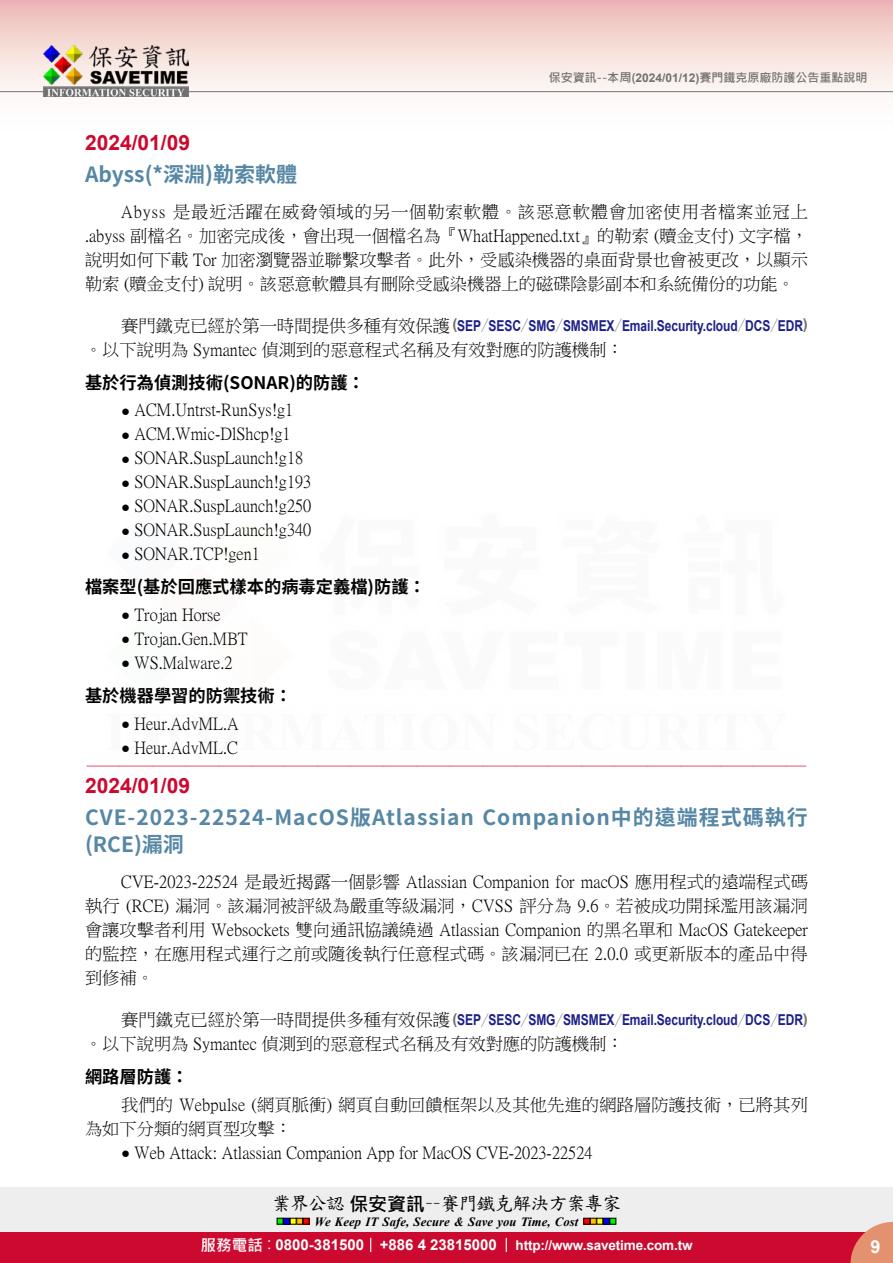
<style>
.page{position:relative;width:893px;height:1263px;background:#fff}
.page>*{position:absolute;margin:0;border:0;box-sizing:border-box;transform-origin:0 0}
.t1{font:700 21px/27px "Source Han Sans TW";letter-spacing:.05em;color:#5687a5}
.t2{font:700 21px "Arial";color:#cc0a2f}
.t3{font:700 21px "Source Han Sans TW";color:#5687a5}
.t4{font:18.9px "DF Kai Shu SB Estd BF";letter-spacing:-.05em;color:#000}
.t5{font:700 18px "Arial";color:#fff}
.t6{font:17.25px/24px "P Ming Li U";color:#000;text-align:justify}
.t7{font:700 17.25px "Source Han Sans TW";color:#000}
.t8{font:16.5px "DF Kai Shu SB Estd BF";color:#cc0a2f}
.t9{font:700 15px "Arial";letter-spacing:-.005em;color:#1d2088;scale:.8 1}
.t10{font:700 13.5px "Arial";letter-spacing:-.01em;color:#fff}
.t11{font:italic 700 12.6px "Times New Roman";letter-spacing:.005em;color:#000}
.t12{font:700 12px "Microsoft Jheng Hei";color:#727171}
.s1{font-family:"Arial"}
.s2{font-family:"P Ming Li U";font-weight:400;font-size:17.25px;color:#000}
.s3{color:#727171}
.s4{font-family:"Source Han Sans TW";font-weight:800;color:#727171}
.s5{font-family:"Arial";font-size:15px}
.s6{font-family:"Microsoft Jheng Hei";font-weight:700}
.s7{font-family:"Microsoft Jheng Hei";font-size:15.6px}
.s8{font-family:"Microsoft Jheng Hei";font-weight:400;font-size:15.6px}
.s9{font-size:15px}
</style>
<div class="page">
<div style="left:0;top:1187px;width:893px;height:49px;background:#eee"></div>
<svg style="left:277px;top:1218px;width:32px;height:6px"></svg>
<svg style="left:584px;top:1218px;width:32px;height:6px"></svg>
<div style="left:0;top:1232px;width:893px;height:31px;background:#cc0a2f"></div>
<svg style="left:850px;top:1222px;width:43px;height:41px"></svg>
<svg style="left:370px;top:1238px;width:1px;height:14px"></svg>
<svg style="left:506px;top:1238px;width:1px;height:14px"></svg>
<div style="left:0;top:0;width:893px;height:141px;background:linear-gradient(to bottom,#efc0bb,#fff)"></div>
<hr style="left:0;top:91px;width:893px;height:1px;background:#727171">
<img style="left:44px;top:46px;width:145px;height:51px">
<p class="t12" style="left:549px;top:70px;width:320px">保安資訊--本周(<span class="s1">2024/01/12)</span>賽門鐵克原廠防護公告重點說明</p>
<p class="t2" style="left:85px;top:128px;width:107px">2024/01/09</p>
<p class="t3" style="left:85px;top:162px;width:214px">Abyss(*深淵)勒索軟體</p>
<p class="t6" style="left:85px;top:199px;width:724px;text-indent:36px">Abyss 是最近活躍在威脅領域的另一個勒索軟體。該惡意軟體會加密使用者檔案並冠上.abyss 副檔名。加密完成後，會出現一個檔名為『WhatHappened.txt』的勒索 (贖金支付) 文字檔，說明如何下載 Tor 加密瀏覽器並聯繫攻擊者。此外，受感染機器的桌面背景也會被更改，以顯示勒索 (贖金支付) 說明。該惡意軟體具有刪除受感染機器上的磁碟陰影副本和系統備份的功能。</p>
<p class="t9" style="left:121px;top:315px;width:860px"><span class="s2">賽門鐵克已經於第一時間提供多種有效保護</span><span class="s3">(</span>SEP<span class="s4">／</span>SESC<span class="s4">／</span>SMG<span class="s4">／</span>SMSMEX<span class="s4">／</span>Email.Security.cloud<span class="s4">／</span>DCS<span class="s4">／</span>EDR<span class="s3">)</span></p>
<p class="t6" style="left:85px;top:337px;width:540px">。以下說明為 Symantec 偵測到的惡意程式名稱及有效對應的防護機制：</p>
<p class="t7" style="left:85px;top:372px;width:281px">基於行為偵測技術(SONAR)的防護：</p>
<p class="t6" style="left:121px;top:398px;width:174px"><span class="s5">●</span> ACM.Untrst-RunSys!g1</p>
<p class="t6" style="left:121px;top:422px;width:171px"><span class="s5">●</span> ACM.Wmic-DlShcp!g1</p>
<p class="t6" style="left:121px;top:446px;width:184px"><span class="s5">●</span> SONAR.SuspLaunch!g18</p>
<p class="t6" style="left:121px;top:470px;width:192px"><span class="s5">●</span> SONAR.SuspLaunch!g193</p>
<p class="t6" style="left:121px;top:494px;width:192px"><span class="s5">●</span> SONAR.SuspLaunch!g250</p>
<p class="t6" style="left:121px;top:518px;width:192px"><span class="s5">●</span> SONAR.SuspLaunch!g340</p>
<p class="t6" style="left:121px;top:542px;width:140px"><span class="s5">●</span> SONAR.TCP!gen1</p>
<p class="t7" style="left:85px;top:577px;width:342px">檔案型(基於回應式樣本的病毒定義檔)防護：</p>
<p class="t6" style="left:121px;top:603px;width:101px"><span class="s5">●</span> Trojan Horse</p>
<p class="t6" style="left:121px;top:627px;width:128px"><span class="s5">●</span> Trojan.Gen.MBT</p>
<p class="t6" style="left:121px;top:651px;width:113px"><span class="s5">●</span> WS.Malware.2</p>
<p class="t7" style="left:85px;top:686px;width:209px">基於機器學習的防禦技術：</p>
<p class="t6" style="left:121px;top:712px;width:119px"><span class="s5">●</span> Heur.AdvML.A</p>
<p class="t6" style="left:121px;top:736px;width:118px"><span class="s5">●</span> Heur.AdvML.C</p>
<p class="t8" style="left:86px;top:758px;width:723px">-------------------------------------------------------------------------------------------------------------</p>
<p class="t2" style="left:85px;top:771px;width:107px">2024/01/09</p>
<p class="t1" style="left:85px;top:804px;width:724px">CVE-2023-22524-MacOS版Atlassian Companion中的遠端程式碼執行(RCE)漏洞</p>
<p class="t6" style="left:85px;top:870px;width:724px;text-indent:36px">CVE-2023-22524 是最近揭露一個影響 Atlassian Companion for macOS 應用程式的遠端程式碼執行 (RCE) 漏洞。該漏洞被評級為嚴重等級漏洞，CVSS 評分為 9.6。若被成功開採濫用該漏洞會讓攻擊者利用 Websockets 雙向通訊協議繞過 Atlassian Companion 的黑名單和 MacOS Gatekeeper的監控，在應用程式運行之前或隨後執行任意程式碼。該漏洞已在 2.0.0 或更新版本的產品中得到修補。</p>
<p class="t9" style="left:121px;top:1009px;width:860px"><span class="s2">賽門鐵克已經於第一時間提供多種有效保護</span><span class="s3">(</span>SEP<span class="s4">／</span>SESC<span class="s4">／</span>SMG<span class="s4">／</span>SMSMEX<span class="s4">／</span>Email.Security.cloud<span class="s4">／</span>DCS<span class="s4">／</span>EDR<span class="s3">)</span></p>
<p class="t6" style="left:85px;top:1032px;width:540px">。以下說明為 Symantec 偵測到的惡意程式名稱及有效對應的防護機制：</p>
<p class="t7" style="left:85px;top:1067px;width:105px">網路層防護：</p>
<p class="t6" style="left:85px;top:1092px;width:724px;text-indent:36px">我們的 Webpulse (網頁脈衝) 網頁自動回饋框架以及其他先進的網路層防護技術，已將其列為如下分類的網頁型攻擊：</p>
<p class="t6" style="left:121px;top:1140px;width:473px"><span class="s5">●</span> Web Attack: Atlassian Companion App for MacOS CVE-2023-22524</p>
<p class="t4" style="left:272px;top:1194px;width:351px">業界公認<span class="s6">保安資訊</span>－－賽門鐵克解決方案專家</p>
<p class="t11" style="left:315px;top:1212px;width:265px">We Keep IT Safe, Secure &amp; Save you Time, Cost</p>
<p class="t10" style="left:200px;top:1235px;width:494px"><span class="s7">服務電話</span><span class="s8">：</span><span class="s9">0800-381500 +886 4 23815000</span> http://www.savetime.com.tw</p>
<p class="t5" style="left:870px;top:1234px;width:12px">9</p>
</div>
